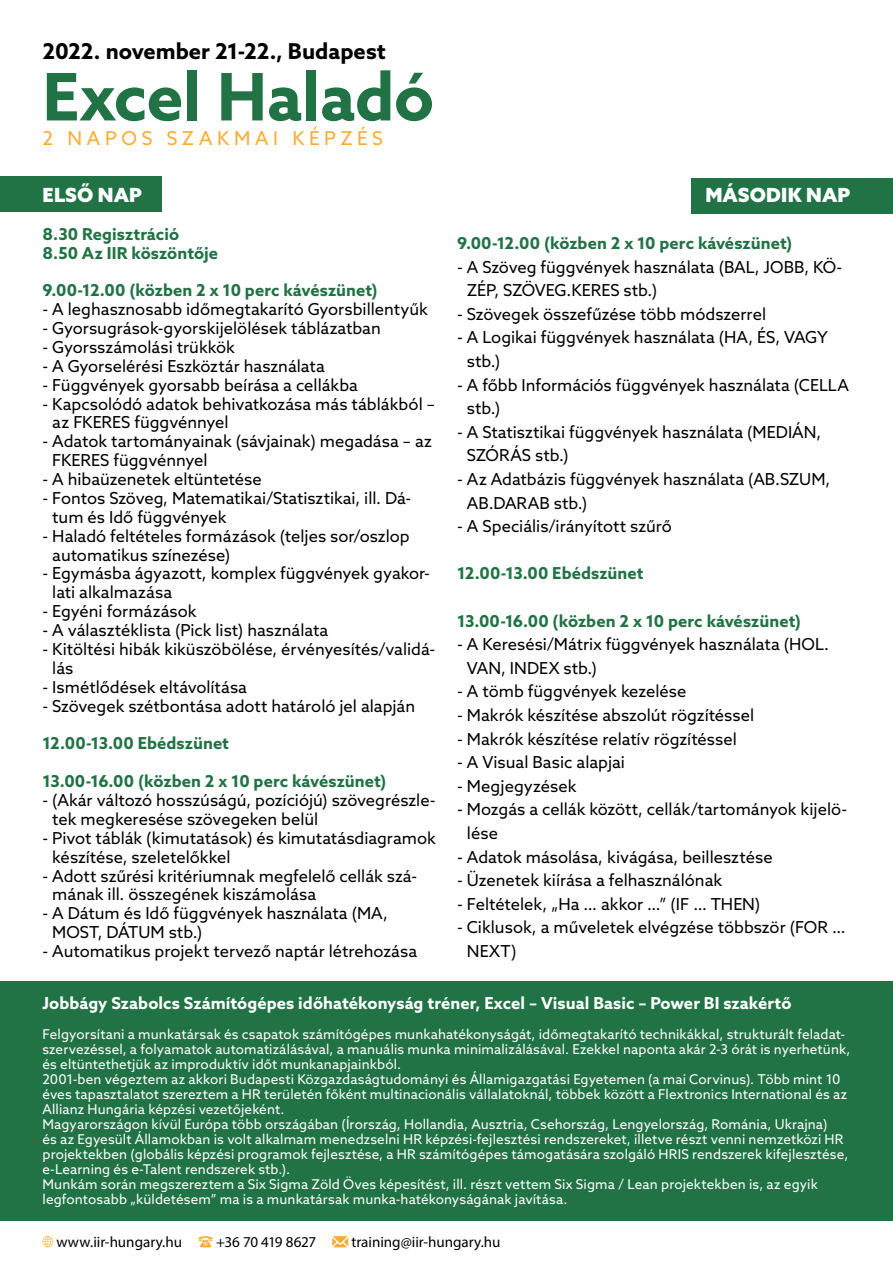
<style>
.page{position:relative;width:893px;height:1263px;background:#fff}
.page>*{position:absolute;margin:0;border:0;box-sizing:border-box;transform-origin:0 0}
.t1{font:700 65.55px "Azo Sans";letter-spacing:-.005em;color:#217345}
.t2{font:700 21.9px "Azo Sans";color:#000}
.t3{font:900 19.5px "Azo Sans";color:#fff}
.t4{font:19.2px "Azo Sans";letter-spacing:.245em;color:#fa3}
.t5{font:16.5px/18.9px "Azo Sans";color:#000}
.t6{font:700 16.5px/18.9px "Azo Sans";letter-spacing:.005em;color:#217345}
.t7{font:700 16.5px "Azo Sans";letter-spacing:.005em;color:#fff}
.t8{font:15.15px "Myriad Pro";letter-spacing:-.005em;color:#000}
.t9{font:15.15px "Myriad Pro";letter-spacing:-.025em;color:#000}
.t10{font:13.5px/15px "Azo Sans";letter-spacing:.01em;color:#fff}
</style>
<div class="page">
<div style="left:0;top:981px;width:893px;height:239px;background:#217345"></div>
<div style="left:0;top:176px;width:162px;height:36px;background:#217345"></div>
<div style="left:692px;top:178px;width:201px;height:36px;background:#217345"></div>
<svg style="left:43px;top:1236px;width:10px;height:11px"></svg>
<svg style="left:198px;top:1236px;width:15px;height:11px"></svg>
<svg style="left:332px;top:1236px;width:16px;height:11px"></svg>
<h2 class="t2" style="left:43px;top:37px;width:345px">2022. november 21-22., Budapest</h2>
<h1 class="t1" style="left:43px;top:54px;width:393px">Excel Haladó</h1>
<p class="t4" style="left:43px;top:126px;width:342px">2 NAPOS SZAKMAI KÉPZÉS</p>
<p class="t3" style="left:43px;top:182px;width:101px">ELSŐ NAP</p>
<p class="t6" style="left:43px;top:224px;width:177px">8.30 Regisztráció<br>8.50 Az IIR köszöntője</p>
<p class="t6" style="left:43px;top:281px;width:337px">9.00-12.00 (közben 2 x 10 perc kávészünet)</p>
<p class="t5" style="left:43px;top:300px;width:387px">- A leghasznosabb időmegtakarító Gyorsbillentyűk</p>
<p class="t5" style="left:43px;top:318px;width:340px">- Gyorsugrások-gyorskijelölések táblázatban</p>
<p class="t5" style="left:43px;top:337px;width:194px">- Gyorsszámolási trükkök</p>
<p class="t5" style="left:43px;top:356px;width:284px">- A Gyorselérési Eszköztár használata</p>
<p class="t5" style="left:43px;top:375px;width:317px">- Függvények gyorsabb beírása a cellákba</p>
<p class="t5" style="left:52px;top:394px;width:384px;text-indent:-10px">- Kapcsolódó adatok behivatkozása más táblákból – az FKERES függvénnyel</p>
<p class="t5" style="left:52px;top:432px;width:381px;text-indent:-10px">- Adatok tartományainak (sávjainak) megadása – az<br>FKERES függvénnyel</p>
<p class="t5" style="left:43px;top:469px;width:221px">- A hibaüzenetek eltüntetése</p>
<p class="t5" style="left:52px;top:488px;width:361px;text-indent:-10px">- Fontos Szöveg, Matematikai/Statisztikai, ill. Dá&shy;tum és Idő függvények</p>
<p class="t5" style="left:52px;top:526px;width:359px;text-indent:-10px">- Haladó feltételes formázások (teljes sor/oszlop automatikus színezése)</p>
<p class="t5" style="left:52px;top:564px;width:379px;text-indent:-10px">- Egymásba ágyazott, komplex függvények gyakor&shy;lati alkalmazása</p>
<p class="t5" style="left:43px;top:602px;width:156px">- Egyéni formázások</p>
<p class="t5" style="left:43px;top:620px;width:287px">- A választéklista (Pick list) használata</p>
<p class="t5" style="left:52px;top:639px;width:384px;text-indent:-10px">- Kitöltési hibák kiküszöbölése, érvényesítés/validá&shy;lás</p>
<p class="t5" style="left:43px;top:677px;width:206px">- Ismétlődések eltávolítása</p>
<p class="t5" style="left:43px;top:696px;width:374px">- Szövegek szétbontása adott határoló jel alapján</p>
<p class="t6" style="left:43px;top:734px;width:188px">12.00-13.00 Ebédszünet</p>
<p class="t6" style="left:43px;top:771px;width:345px">13.00-16.00 (közben 2 x 10 perc kávészünet)</p>
<p class="t5" style="left:52px;top:790px;width:385px;text-indent:-10px">- (Akár változó hosszúságú, pozíciójú) szövegrészle&shy;tek megkeresése szövegeken belül</p>
<p class="t5" style="left:52px;top:828px;width:385px;text-indent:-10px">- Pivot táblák (kimutatások) és kimutatásdiagramok készítése, szeletelőkkel</p>
<p class="t5" style="left:52px;top:866px;width:366px;text-indent:-10px">- Adott szűrési kritériumnak megfelelő cellák szá&shy;mának ill. összegének kiszámolása</p>
<p class="t5" style="left:52px;top:904px;width:337px;text-indent:-10px">- A Dátum és Idő függvények használata (MA,<br>MOST, DÁTUM stb.)</p>
<p class="t5" style="left:43px;top:941px;width:376px">- Automatikus projekt tervező naptár létrehozása</p>
<p class="t3" style="left:705px;top:182px;width:147px">MÁSODIK NAP</p>
<p class="t6" style="left:457px;top:233px;width:337px">9.00-12.00 (közben 2 x 10 perc kávészünet)</p>
<p class="t5" style="left:467px;top:255px;width:377px;line-height:23.5px;text-indent:-10px">- A Szöveg függvények használata (BAL, JOBB, KÖ-<br>ZÉP, SZÖVEG.KERES stb.)</p>
<p class="t5" style="left:457px;top:304px;width:310px">- Szövegek összefűzése több módszerrel</p>
<p class="t5" style="left:467px;top:326px;width:363px;line-height:23.5px;text-indent:-10px">- A Logikai függvények használata (HA, ÉS, VAGY stb.)</p>
<p class="t5" style="left:467px;top:373px;width:383px;line-height:23.5px;text-indent:-10px">- A főbb Információs függvények használata (CELLA stb.)</p>
<p class="t5" style="left:467px;top:420px;width:356px;line-height:23.5px;text-indent:-10px">- A Statisztikai függvények használata (MEDIÁN,<br>SZÓRÁS stb.)</p>
<p class="t5" style="left:467px;top:467px;width:365px;line-height:23.5px;text-indent:-10px">- Az Adatbázis függvények használata (AB.SZUM,<br>AB.DARAB stb.)</p>
<p class="t5" style="left:457px;top:517px;width:216px">- A Speciális/irányított szűrő</p>
<p class="t6" style="left:457px;top:564px;width:188px">12.00-13.00 Ebédszünet</p>
<p class="t6" style="left:457px;top:611px;width:345px">13.00-16.00 (közben 2 x 10 perc kávészünet)</p>
<p class="t5" style="left:467px;top:632px;width:364px;line-height:23.5px;text-indent:-10px">- A Keresési/Mátrix függvények használata (HOL.<br>VAN, INDEX stb.)</p>
<p class="t5" style="left:457px;top:682px;width:231px">- A tömb függvények kezelése</p>
<p class="t5" style="left:457px;top:705px;width:299px">- Makrók készítése abszolút rögzítéssel</p>
<p class="t5" style="left:457px;top:729px;width:281px">- Makrók készítése relatív rögzítéssel</p>
<p class="t5" style="left:457px;top:753px;width:169px">- A Visual Basic alapjai</p>
<p class="t5" style="left:457px;top:776px;width:121px">- Megjegyzések</p>
<p class="t5" style="left:467px;top:797px;width:382px;line-height:23.5px;text-indent:-10px">- Mozgás a cellák között, cellák/tartományok kijelö&shy;lése</p>
<p class="t5" style="left:457px;top:847px;width:317px">- Adatok másolása, kivágása, beillesztése</p>
<p class="t5" style="left:457px;top:871px;width:267px">- Üzenetek kiírása a felhasználónak</p>
<p class="t5" style="left:457px;top:894px;width:305px">- Feltételek, „Ha … akkor …” (IF … THEN)</p>
<p class="t5" style="left:467px;top:915px;width:380px;line-height:23.5px;text-indent:-10px">- Ciklusok, a műveletek elvégzése többször (FOR …<br>NEXT)</p>
<p class="t7" style="left:43px;top:992px;width:750px">Jobbágy Szabolcs Számítógépes időhatékonyság tréner, Excel – Visual Basic – Power BI szakértő</p>
<p class="t10" style="left:43px;top:1027px;width:809px">Felgyorsítani a munkatársak és csapatok számítógépes munkahatékonyságát, időmegtakarító technikákkal, strukturált feladat&shy;szervezéssel, a folyamatok automatizálásával, a manuális munka minimalizálásával. Ezekkel naponta akár 2-3 órát is nyerhetünk, és eltüntethetjük az improduktív időt munkanapjainkból.<br>2001-ben végeztem az akkori Budapesti Közgazdaságtudományi és Államigazgatási Egyetemen (a mai Corvinus). Több mint 10 éves tapasztalatot szereztem a HR területén főként multinacionális vállalatoknál, többek között a Flextronics International és az Allianz Hungária képzési vezetőjeként.<br>Magyarországon kívül Európa több országában (Írország, Hollandia, Ausztria, Csehország, Lengyelország, Románia, Ukrajna)<br>és az Egyesült Államokban is volt alkalmam menedzselni HR képzési-fejlesztési rendszereket, illetve részt venni nemzetközi HR projektekben (globális képzési programok fejlesztése, a HR számítógépes támogatására szolgáló HRIS rendszerek kifejlesztése, e-Learning és e-Talent rendszerek stb.).<br>Munkám során megszereztem a Six Sigma Zöld Öves képesítést, ill. részt vettem Six Sigma / Lean projektekben is, az egyik legfontosabb „küldetésem” ma is a munkatársak munka-hatékonyságának javítása.</p>
<p class="t8" style="left:56px;top:1233px;width:127px">www.iir-hungary.hu</p>
<p class="t9" style="left:216px;top:1233px;width:102px">+36 70 419 8627</p>
<p class="t8" style="left:351px;top:1233px;width:151px">training@iir-hungary.hu</p>
</div>
